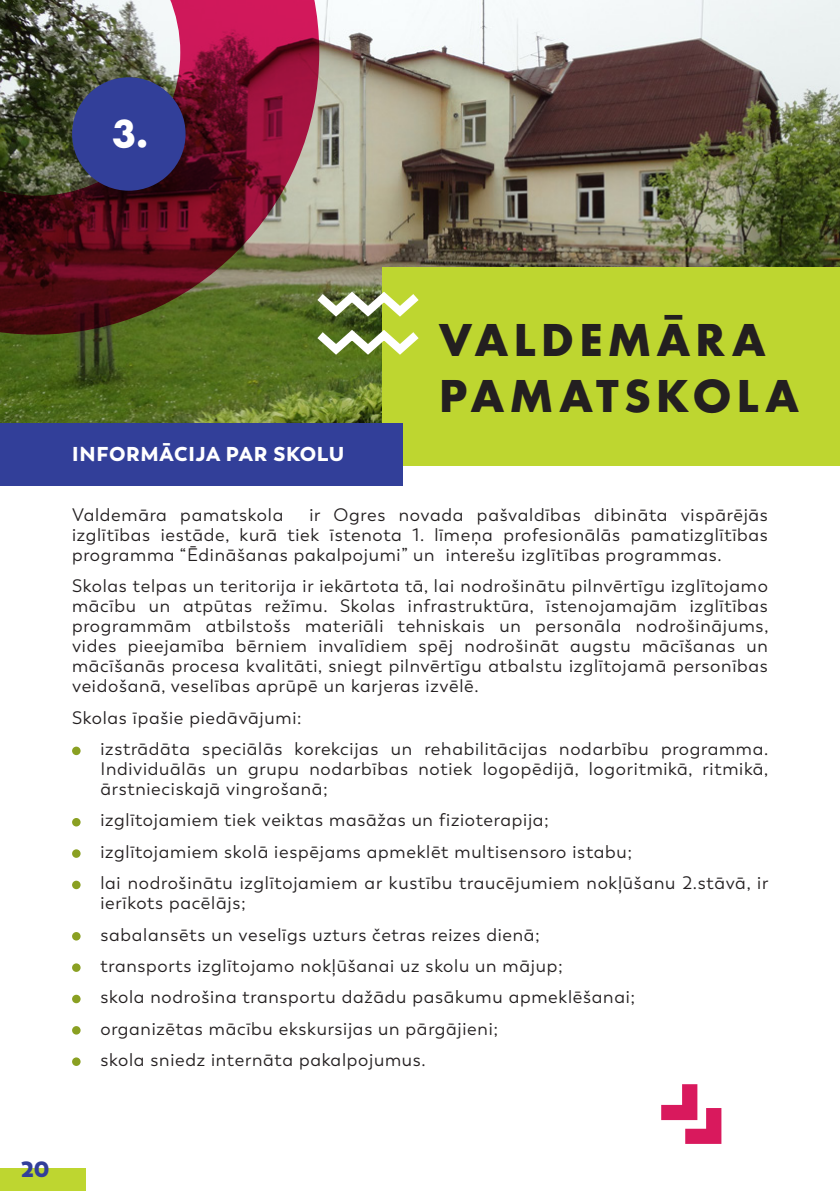
<style>
.page{position:relative;width:840px;height:1191px;background:#fff}
.page>*{position:absolute;margin:0;border:0;box-sizing:border-box;transform-origin:0 0}
.t1{font:700 48px/56px "Futura";letter-spacing:.1em;color:#231f20}
.Apakšnodaļas_Nr{font:700 40px "Futura";color:#fff}
.t2{font:800 22px "Trenda";color:#323f99}
.t3{font:900 20px "Trenda";letter-spacing:.04em;color:#fff}
.t4{font:18px/20px "Trenda";letter-spacing:.04em;color:#231f20;text-align:justify}
</style>
<div class="page">
<img style="left:0;top:0;width:839px;height:424px">
<svg style="left:0;top:0;width:319px;height:334px;background:#6e393a"></svg>
<div style="left:382px;top:267px;width:457px;height:198px;background:#bed630"></div>
<div style="left:72px;top:77px;width:113px;height:114px;background:#323f99;border-radius:50%"></div>
<div style="left:0;top:424px;width:403px;height:62px;background:#323f99"></div>
<div style="left:72px;top:746px;width:9px;height:9px;background:#8aa022;border-radius:50%"></div>
<div style="left:72px;top:818px;width:9px;height:8px;background:#8aa022;border-radius:50%"></div>
<div style="left:72px;top:849px;width:9px;height:9px;background:#8aa022;border-radius:50%"></div>
<div style="left:72px;top:880px;width:9px;height:9px;background:#8aa022;border-radius:50%"></div>
<div style="left:72px;top:932px;width:9px;height:8px;background:#8aa022;border-radius:50%"></div>
<div style="left:72px;top:963px;width:9px;height:9px;background:#8aa022;border-radius:50%"></div>
<svg style="left:72px;top:994px;width:9px;height:9px"></svg>
<div style="left:72px;top:1026px;width:9px;height:8px;background:#8aa022;border-radius:50%"></div>
<div style="left:72px;top:1057px;width:9px;height:9px;background:#8aa022;border-radius:50%"></div>
<svg style="left:308px;top:286px;width:111px;height:74px"></svg>
<svg style="left:661px;top:1084px;width:60px;height:59px"></svg>
<div style="left:0;top:1168px;width:85px;height:23px;background:#bed630"></div>
<p class="Apakšnodaļas_Nr" style="left:112px;top:106px;width:38px">3.</p>
<p class="t3" style="left:72px;top:441px;width:274px">INFORMĀCIJA PAR SKOLU</p>
<h1 class="t1" style="left:438px;top:309px;width:362px">VALDEMĀRA<br>PAMATSKOLA</h1>
<p class="t4" style="left:72px;top:505px;width:212px">Valdemāra pamatskola</p>
<p class="t4" style="left:72px;top:505px;width:697px;text-indent:237px">ir Ogres novada pašvaldības dibināta vispārējās izglītības iestāde, kurā tiek īstenota 1. līmeņa profesionālās pamatizglītības programma “Ēdināšanas pakalpojumi” un interešu izglītības programmas.</p>
<p class="t4" style="left:72px;top:576px;width:697px">Skolas telpas un teritorija ir iekārtota tā, lai nodrošinātu pilnvērtīgu izglītojamo mācību un atpūtas režīmu. Skolas infrastruktūra, īstenojamajām izglītības programmām atbilstošs materiāli tehniskais un personāla nodrošinājums, vides pieejamība bērniem invalīdiem spēj nodrošināt augstu mācīšanas un mācīšanās procesa kvalitāti, sniegt pilnvērtīgu atbalstu izglītojamā personības veidošanā, veselības aprūpē un karjeras izvēlē.</p>
<p class="t4" style="left:72px;top:708px;width:231px">Skolas īpašie piedāvājumi:</p>
<p class="t4" style="left:100px;top:739px;width:669px">izstrādāta speciālās korekcijas un rehabilitācijas nodarbību programma.<br>Individuālās un grupu nodarbības notiek logopēdijā, logoritmikā, ritmikā, ārstnieciskajā vingrošanā;</p>
<p class="t4" style="left:100px;top:810px;width:450px">izglītojamiem tiek veiktas masāžas un fizioterapija;</p>
<p class="t4" style="left:100px;top:842px;width:533px">izglītojamiem skolā iespējams apmeklēt multisensoro istabu;</p>
<p class="t4" style="left:100px;top:873px;width:669px">lai nodrošinātu izglītojamiem ar kustību traucējumiem nokļūšanu 2.stāvā, ir ierīkots pacēlājs;</p>
<p class="t4" style="left:100px;top:924px;width:441px">sabalansēts un veselīgs uzturs četras reizes dienā;</p>
<p class="t4" style="left:100px;top:956px;width:463px">transports izglītojamo nokļūšanai uz skolu un mājup;</p>
<p class="t4" style="left:100px;top:987px;width:536px">skola nodrošina transportu dažādu pasākumu apmeklēšanai;</p>
<p class="t4" style="left:100px;top:1018px;width:399px">organizētas mācību ekskursijas un pārgājieni;</p>
<p class="t4" style="left:100px;top:1050px;width:326px">skola sniedz internāta pakalpojumus.</p>
<p class="t2" style="left:21px;top:1155px;width:30px">20</p>
</div>
